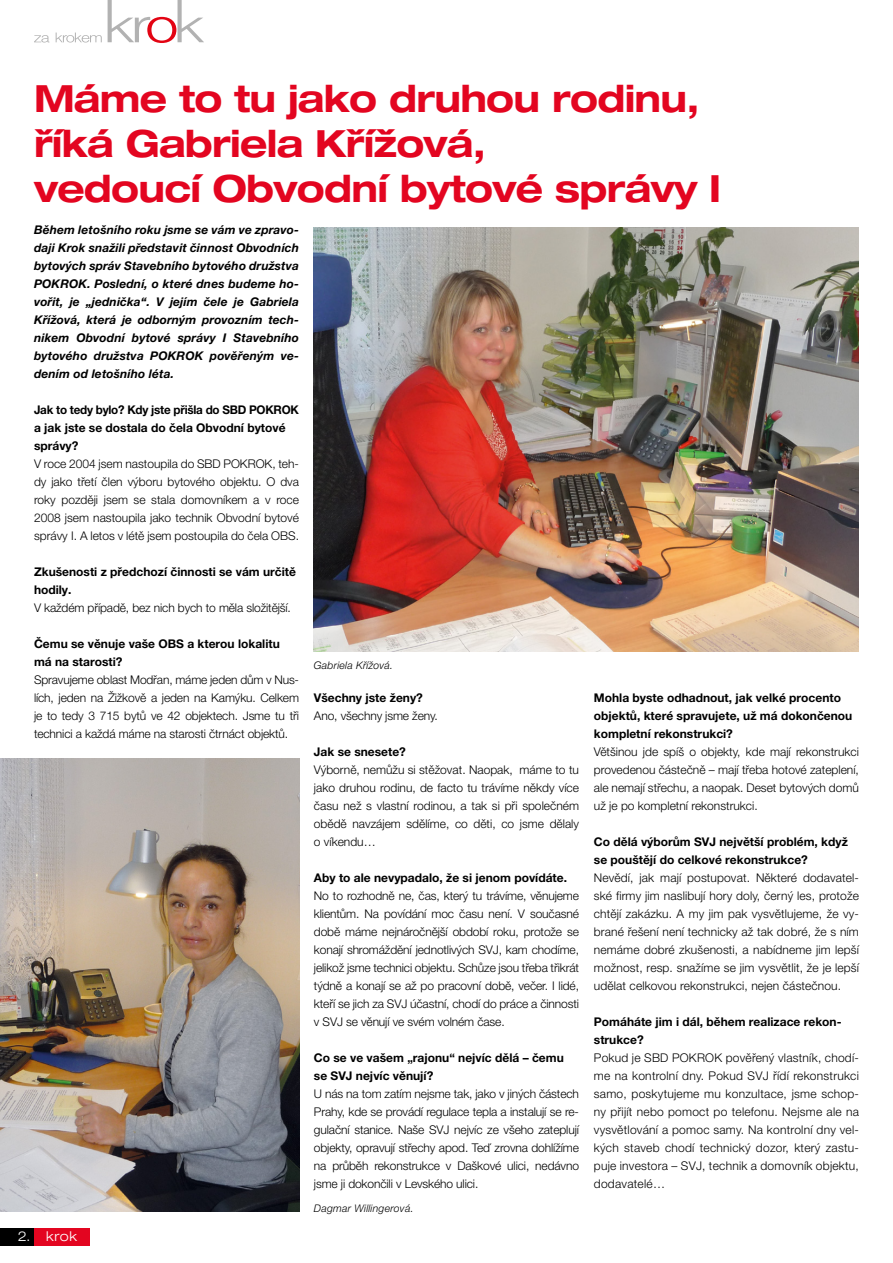
<style>
.page{position:relative;width:893px;height:1263px;background:#fff}
.page>*{position:absolute;margin:0;border:0;box-sizing:border-box;transform-origin:0 0}
.t1{font:700 expanded 37.5px/45px "Helvetica Neue LT Pro";letter-spacing:-.02em;color:#e30520;scale:.96 1}
.t2{font:300 expanded 13.5px "Helvetica Neue LT Pro";color:#fff}
.t3{font:300 12px/18px "Helvetica Neue LT Pro";color:#000;text-align:justify}
.t4{font:700 12px/18px "Helvetica Neue LT Pro";color:#000}
.t5{font:italic 700 12px/18px "Helvetica Neue LT Pro";letter-spacing:.01em;color:#000;text-align:justify}
.t6{font:italic 300 10.5px "Helvetica Neue LT Pro";letter-spacing:.02em;color:#000}
</style>
<div class="page">
<div style="left:34px;top:1229px;width:55px;height:17px;background:#e30520"></div>
<div style="left:0;top:1229px;width:34px;height:17px;background:#000"></div>
<svg style="left:108px;top:0;width:96px;height:43px"></svg>
<svg style="left:34px;top:35px;width:16px;height:8px"></svg>
<svg style="left:56px;top:33px;width:46px;height:10px"></svg>
<img style="left:314px;top:228px;width:545px;height:423px">
<img style="left:0;top:758px;width:299px;height:454px">
<h1 class="t1" style="left:34px;top:75px;width:717px">Máme to tu jako druhou rodinu, říká Gabriela Křížová,<br>vedoucí Obvodní bytové správy I</h1>
<p class="t5" style="left:34px;top:220px;width:267px">Během letošního roku jsme se vám ve zpravo&shy;daji Krok snažili představit činnost Obvodních bytových správ Stavebního bytového družstva POKROK. Poslední, o které dnes budeme ho&shy;vořit, je „jednička“. V jejím čele je Gabriela Křížová, která je odborným provozním tech&shy;nikem Obvodní bytové správy I Stavebního bytového družstva POKROK pověřeným ve&shy;dením od letošního léta.</p>
<p class="t4" style="left:34px;top:400px;width:267px">Jak to tedy bylo? Kdy jste přišla do SBD POKROK a jak jste se dostala do čela Obvodní bytové správy?</p>
<p class="t3" style="left:34px;top:454px;width:267px">V roce 2004 jsem nastoupila do SBD POKROK, teh&shy;dy jako třetí člen výboru bytového objektu. O dva roky později jsem se stala domovníkem a v roce 2008 jsem nastoupila jako technik Obvodní bytové správy I. A letos v létě jsem postoupila do čela OBS.</p>
<p class="t4" style="left:34px;top:562px;width:263px">Zkušenosti z předchozí činnosti se vám určitě hodily.</p>
<p class="t3" style="left:34px;top:598px;width:258px">V každém případě, bez nich bych to měla složitější.</p>
<p class="t4" style="left:34px;top:634px;width:247px">Čemu se věnuje vaše OBS a kterou lokalitu má na starosti?</p>
<p class="t3" style="left:34px;top:670px;width:267px">Spravujeme oblast Modřan, máme jeden dům v Nus&shy;lích, jeden na Žižkově a jeden na Kamýku. Celkem je to tedy 3 715 bytů ve 42 objektech. Jsme tu tři technici a každá máme na starosti čtrnáct objektů.</p>
<p class="t2" style="left:18px;top:1228px;width:61px">2. krok</p>
<p class="t6" style="left:314px;top:659px;width:81px">Gabriela Křížová.</p>
<p class="t4" style="left:314px;top:688px;width:110px">Všechny jste ženy?</p>
<p class="t3" style="left:314px;top:706px;width:125px">Ano, všechny jsme ženy.</p>
<p class="t4" style="left:314px;top:742px;width:94px">Jak se snesete?</p>
<p class="t3" style="left:314px;top:760px;width:267px">Výborně, nemůžu si stěžovat. Naopak, máme to tu jako druhou rodinu, de facto tu trávíme někdy více času než s vlastní rodinou, a tak si při společném obědě navzájem sdělíme, co děti, co jsme dělaly o víkendu…</p>
<p class="t4" style="left:314px;top:868px;width:255px">Aby to ale nevypadalo, že si jenom povídáte.</p>
<p class="t3" style="left:314px;top:886px;width:267px">No to rozhodně ne, čas, který tu trávíme, věnujeme klientům. Na povídání moc času není. V současné době máme nejnáročnější období roku, protože se konají shromáždění jednotlivých SVJ, kam chodíme, jelikož jsme technici objektu. Schůze jsou třeba třikrát týdně a konají se až po pracovní době, večer. I lidé, kteří se jich za SVJ účastní, chodí do práce a činnosti v SVJ se věnují ve svém volném čase.</p>
<p class="t4" style="left:314px;top:1048px;width:251px">Co se ve vašem „rajonu“ nejvíc dělá – čemu se SVJ nejvíc věnují?</p>
<p class="t3" style="left:314px;top:1084px;width:267px">U nás na tom zatím nejsme tak, jako v jiných částech Prahy, kde se provádí regulace tepla a instalují se re&shy;gulační stanice. Naše SVJ nejvíc ze všeho zateplují objekty, opravují střechy apod. Teď zrovna dohlížíme na průběh rekonstrukce v Daškové ulici, nedávno jsme ji dokončili v Levského ulici.</p>
<p class="t6" style="left:314px;top:1202px;width:101px">Dagmar Willingerová.</p>
<p class="t4" style="left:594px;top:688px;width:260px">Mohla byste odhadnout, jak velké procento objektů, které spravujete, už má dokončenou kompletní rekonstrukci?</p>
<p class="t3" style="left:594px;top:742px;width:267px">Většinou jde spíš o objekty, kde mají rekonstrukci provedenou částečně – mají třeba hotové zateplení, ale nemají střechu, a naopak. Deset bytových domů už je po kompletní rekonstrukci.</p>
<p class="t4" style="left:594px;top:832px;width:256px">Co dělá výborům SVJ největší problém, když se pouštějí do celkové rekonstrukce?</p>
<p class="t3" style="left:594px;top:868px;width:267px">Nevědí, jak mají postupovat. Některé dodavatel&shy;ské firmy jim naslibují hory doly, černý les, protože chtějí zakázku. A my jim pak vysvětlujeme, že vy&shy;brané řešení není technicky až tak dobré, že s ním nemáme dobré zkušenosti, a nabídneme jim lepší možnost, resp. snažíme se jim vysvětlit, že je lepší udělat celkovou rekonstrukci, nejen částečnou.</p>
<p class="t4" style="left:594px;top:1012px;width:249px">Pomáháte jim i dál, během realizace rekon&shy;strukce?</p>
<p class="t3" style="left:594px;top:1048px;width:267px">Pokud je SBD POKROK pověřený vlastník, chodí&shy;me na kontrolní dny. Pokud SVJ řídí rekonstrukci samo, poskytujeme mu konzultace, jsme schop&shy;ny přijít nebo pomoct po telefonu. Nejsme ale na vysvětlování a pomoc samy. Na kontrolní dny vel&shy;kých staveb chodí technický dozor, který zastu&shy;puje investora – SVJ, technik a domovník objektu, dodavatelé…</p>
</div>
